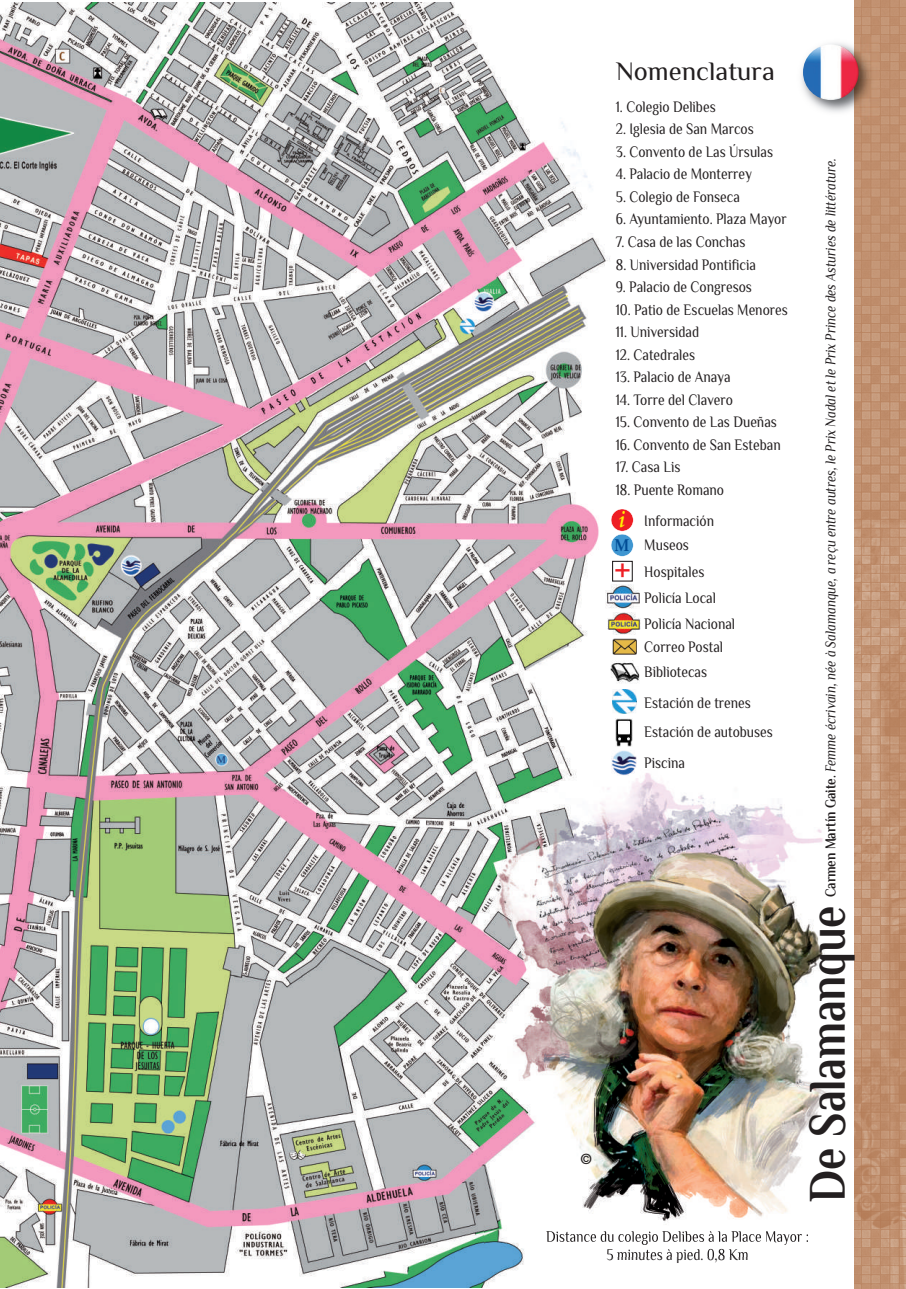
<style>
.page{position:relative;width:906px;height:1289px;background:#fff}
.page>*{position:absolute;margin:0;border:0;box-sizing:border-box;transform-origin:0 0}
.t1{font:700 52.65px "Philosopher";color:#231f20;scale:.82 1}
.t2{font:italic 700 27px "Palatino";color:#ee1e24}
.t3{font:26.55px "Philosopher";color:#231f20}
.t4{font:italic 700 23.1px "Palatino";color:#fff101;scale:.85 1}
.t5{font:17.4px "Palatino Bold Os F";color:#014d95;scale:.85 1}
.t6{font:15.9px/30.3px "Philosopher";color:#231f20;scale:.85 1}
.t7{font:italic 15px "Philosopher";color:#231f20;scale:.85 1}
.t8{font:14.7px "Frutiger";color:#231f20}
.s1{font-weight:700;font-style:normal}
</style>
<div class="page">
<img style="left:0;top:3px;width:748px;height:1284px">
<img style="left:854px;top:0;width:52px;height:1288px">
<img style="left:801px;top:37px;width:77px;height:83px">
<img style="left:803px;top:44px;width:55px;height:56px;border-radius:50%">
<img style="left:484px;top:729px;width:344px;height:527px">
<img style="left:546px;top:1231px;width:43px;height:10px">
<img style="left:607px;top:1249px;width:55px;height:7px">
<div style="left:611px;top:534px;width:22px;height:22px;background:#3f96d1;border-radius:50%"></div>
<div style="left:611px;top:534px;width:22px;height:22px;border:1px solid #fff;border-radius:50%"></div>
<div style="left:611px;top:509px;width:22px;height:22px;background:#ee1e24;border-radius:50%"></div>
<div style="left:611px;top:508px;width:22px;height:23px;border:1px solid #fff;border-radius:50%"></div>
<div style="left:612px;top:561px;width:20px;height:20px;background:#fff"></div>
<div style="left:612px;top:561px;width:21px;height:20px;border:1px solid #231f20"></div>
<div style="left:610px;top:660px;width:32px;height:23px;background:#fff"></div>
<img style="left:610px;top:660px;width:30px;height:23px">
<div style="left:605px;top:584px;width:39px;height:25px;background:#fff"></div>
<img style="left:605px;top:584px;width:35px;height:25px">
<div style="left:606px;top:611px;width:38px;height:25px;background:#fff"></div>
<img style="left:607px;top:612px;width:34px;height:22px">
<div style="left:610px;top:686px;width:30px;height:31px;background:#fff"></div>
<img style="left:613px;top:689px;width:23px;height:24px">
<div style="left:611px;top:750px;width:28px;height:27px;background:#fff"></div>
<img style="left:611px;top:750px;width:26px;height:25px">
<svg style="left:615px;top:718px;width:19px;height:31px"></svg>
<img style="left:615px;top:718px;width:18px;height:28px">
<svg style="left:611px;top:636px;width:28px;height:20px"></svg>
<img style="left:613px;top:638px;width:23px;height:16px">
<h3 class="t3" style="left:616px;top:58px;width:160px">Nomenclatura</h3>
<p class="t6" style="left:616px;top:92px;width:119px">1. Colegio Delibes</p>
<p class="t6" style="left:616px;top:114px;width:164px">2. Iglesia de San Marcos</p>
<p class="t6" style="left:616px;top:137px;width:186px">3. Convento de Las Úrsulas</p>
<p class="t6" style="left:616px;top:159px;width:162px">4. Palacio de Monterrey</p>
<p class="t6" style="left:616px;top:182px;width:148px">5. Colegio de Fonseca</p>
<p class="t6" style="left:616px;top:204px;width:203px">6. Ayuntamiento. Plaza Mayor</p>
<p class="t6" style="left:616px;top:227px;width:154px">7. Casa de las Conchas</p>
<p class="t6" style="left:616px;top:249px;width:166px">8. Universidad Pontificia</p>
<p class="t6" style="left:616px;top:272px;width:162px">9. Palacio de Congresos</p>
<p class="t6" style="left:616px;top:294px;width:204px">10. Patio de Escuelas Menores</p>
<p class="t6" style="left:616px;top:317px;width:100px">11. Universidad</p>
<p class="t6" style="left:616px;top:339px;width:95px">12. Catedrales</p>
<p class="t6" style="left:616px;top:362px;width:136px">13. Palacio de Anaya</p>
<p class="t6" style="left:616px;top:384px;width:139px">14. Torre del Clavero</p>
<p class="t6" style="left:616px;top:407px;width:191px">15. Convento de Las Dueñas</p>
<p class="t6" style="left:616px;top:429px;width:195px">16. Convento de San Esteban</p>
<p class="t6" style="left:616px;top:452px;width:77px">17. Casa Lis</p>
<p class="t6" style="left:616px;top:474px;width:129px">18. Puente Romano</p>
<h3 class="t4" style="left:618px;top:510px;width:9px">i</h3>
<h2 class="t2" style="left:614px;top:558px;width:18px">+</h2>
<p class="t5" style="left:614px;top:538px;width:19px">M</p>
<p class="t6" style="left:644px;top:505px;width:84px">Información</p>
<p class="t6" style="left:644px;top:529px;width:54px">Museos</p>
<p class="t6" style="left:644px;top:557px;width:72px">Hospitales</p>
<p class="t6" style="left:644px;top:583px;width:86px">Policía Local</p>
<p class="t6" style="left:644px;top:613px;width:109px;line-height:22.2px">Policía Nacional<br>Correo Postal</p>
<p class="t6" style="left:644px;top:656px;width:153px">Bibliotecas<br>Estación de trenes<br>Estación de autobuses<br>Piscina</p>
<p class="t8" style="left:580px;top:1152px;width:13px">©</p>
<p class="t6" style="left:606px;top:1239px;width:169px">5 minutes à pied. 0,8 Km</p>
<p class="t7" style="left:822px;top:897px;width:871px;rotate:-90deg"><span class="s1">Carmen Martín Gaite.</span> Femme écrivain, née à Salamanque, a reçu entre autres, le Prix Nadal et le Prix Prince des Asturies de littérature.</p>
<h1 class="t1" style="left:799px;top:1201px;width:363px;rotate:-90deg">De Salamanque</h1>
</div>
